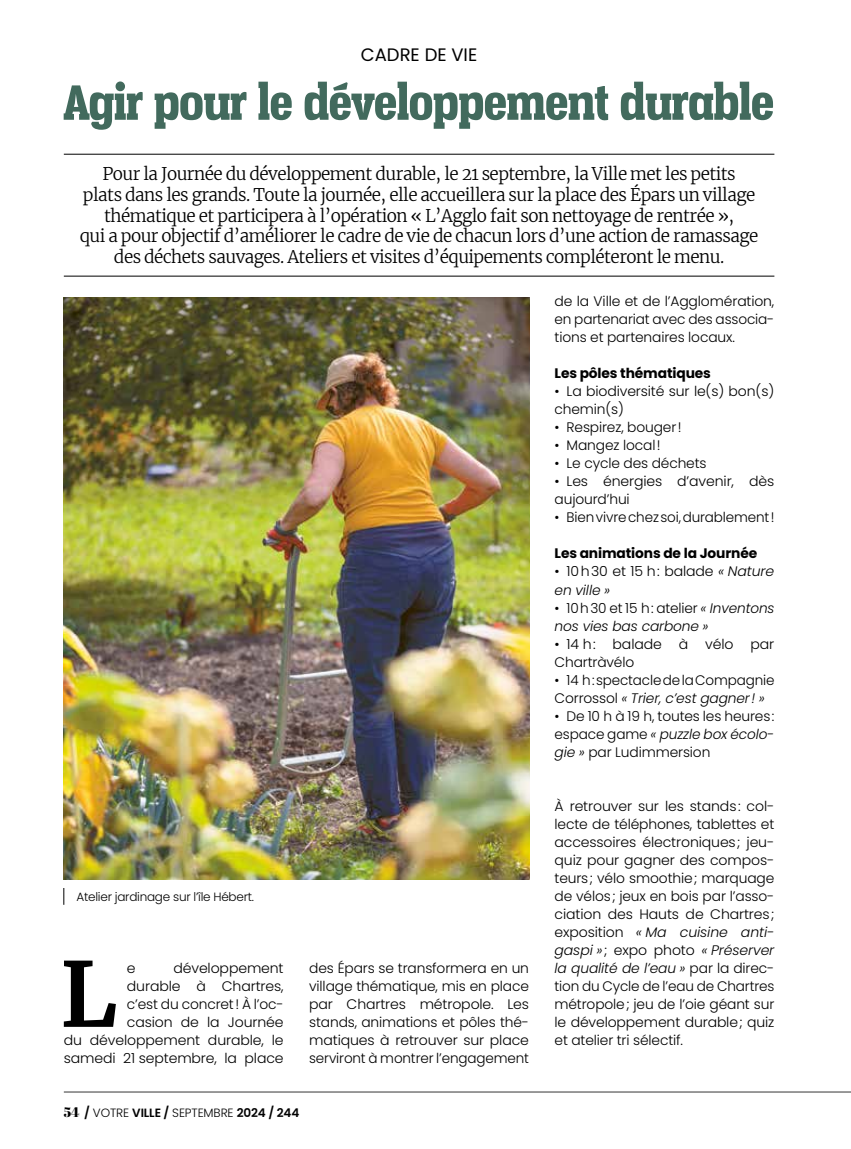
<style>
.page{position:relative;width:851px;height:1149px;background:#fff}
.page>*{position:absolute;margin:0;border:0;box-sizing:border-box;transform-origin:0 0}
.t1{font:700 89.1px "Merriweather";color:#000}
.t2{font:900 57px "Vacer Serif Personal";color:#426a5d}
.t3{font:18px "Poppins";color:#000}
.t4{font:300 17.25px/20.7px "Merriweather";letter-spacing:-.03em;color:#000;text-align:center}
.t5{font:300 13.8px/18px "Poppins";letter-spacing:-.01em;color:#000}
.t6{font:italic 300 13.8px/18px "Poppins";letter-spacing:-.01em;color:#000}
.t7{font:700 13.8px "Poppins";letter-spacing:-.01em;color:#000}
.t8{font:600 12px "Poppins";letter-spacing:-.01em;color:#000}
.t9{font:300 12px "Poppins";letter-spacing:-.02em;color:#000}
.s1{font-family:"Abril Fatface";font-weight:400;font-size:13.8px}
.s2{font-weight:300}
.s3{font-style:italic}
.s4{font-style:normal}
</style>
<div class="page">
<hr style="left:64px;top:1091px;width:786px;height:1px;background:#000">
<hr style="left:64px;top:154px;width:710px;height:1px;background:#000">
<hr style="left:64px;top:276px;width:710px;height:1px;background:#000">
<img style="left:64px;top:298px;width:465px;height:581px">
<svg style="left:63px;top:888px;width:1px;height:16px"></svg>
<h3 class="t3" style="left:361px;top:45px;width:118px">CADRE DE VIE</h3>
<h2 class="t2" style="left:64px;top:70px;width:711px">Agir pour le développement durable</h2>
<p class="t4" style="left:80px;top:163px;width:680px">Pour la Journée du développement durable, le 21 septembre, la Ville met les petits<br>plats dans les grands. Toute la journée, elle accueillera sur la place des Épars un village thématique et participera à l’opération « L’Agglo fait son nettoyage de rentrée »,<br>qui a pour objectif d’améliorer le cadre de vie de chacun lors d’une action de ramassage des déchets sauvages. Ateliers et visites d’équipements compléteront le menu.</p>
<p class="t9" style="left:77px;top:889px;width:179px">Atelier jardinage sur l’île Hébert.</p>
<p class="t5" style="left:64px;top:958px;width:221px;text-align:right">développement<br>durable à Chartres,<br>c’est du concret! À l’oc-<br>casion de la Journée<br>du développement durable, le samedi 21 septembre, la place</p>
<p class="t5" style="left:309px;top:958px;width:221px;text-align:justify">des Épars se transformera en un village thématique, mis en place par Chartres métropole. Les stands, animations et pôles thé&shy;matiques à retrouver sur place serviront à montrer l’engagement</p>
<h1 class="t1" style="left:60px;top:932px;width:58px">L</h1>
<p class="t5" style="left:127px;top:958px;width:10px">e</p>
<p class="t8" style="left:64px;top:1105px;width:237px"><span class="s1">54</span> / <span class="s2">VOTRE</span> VILLE / <span class="s2">SEPTEMBRE</span> 2024 / 244</p>
<p class="t5" style="left:554px;top:292px;width:221px;text-align:justify">de la Ville et de l’Agglomération, en partenariat avec des associa&shy;tions et partenaires locaux.</p>
<p class="t7" style="left:554px;top:365px;width:158px">Les pôles thématiques</p>
<p class="t5" style="left:554px;top:382px;width:221px">• La biodiversité sur le(s) bon(s) chemin(s)</p>
<p class="t5" style="left:554px;top:418px;width:129px">• Respirez, bouger!</p>
<p class="t5" style="left:554px;top:436px;width:108px">• Mangez local!</p>
<p class="t5" style="left:554px;top:454px;width:153px">• Le cycle des déchets</p>
<p class="t5" style="left:554px;top:472px;width:221px">• Les énergies d’avenir, dès aujourd’hui</p>
<p class="t5" style="left:554px;top:508px;width:221px">• Bien vivre chez soi, durablement!</p>
<p class="t7" style="left:554px;top:545px;width:204px">Les animations de la Journée</p>
<p class="t5" style="left:554px;top:562px;width:221px">• 10h30 et 15 h: balade <span class="s3">« Nature en ville »</span></p>
<p class="t6" style="left:554px;top:598px;width:221px"><span class="s4">• 10h30 et 15 h: atelier</span> « Inventons nos vies bas carbone »</p>
<p class="t5" style="left:554px;top:634px;width:221px">• 14 h: balade à vélo par<br>Chartràvélo</p>
<p class="t5" style="left:554px;top:670px;width:221px">• 14 h: spectacle de la Compagnie<br>Corrossol <span class="s3">« Trier, c’est gagner! »</span></p>
<p class="t5" style="left:554px;top:706px;width:221px;text-align:justify">• De 10 h à 19 h, toutes les heures: espace game <span class="s3">« puzzle box écolo&shy;gie »</span> par Ludimmersion</p>
<p class="t5" style="left:554px;top:796px;width:221px;text-align:justify">À retrouver sur les stands: col&shy;lecte de téléphones, tablettes et accessoires électroniques; jeu&shy;quiz pour gagner des compos&shy;teurs; vélo smoothie; marquage de vélos; jeux en bois par l’asso&shy;ciation des Hauts de Chartres; exposition <span class="s3">« Ma cuisine anti&shy;gaspi »</span>; expo photo <span class="s3">« Préserver la qualité de l’eau »</span> par la direc&shy;tion du Cycle de l’eau de Chartres métropole; jeu de l’oie géant sur le développement durable; quiz et atelier tri sélectif.</p>
</div>
